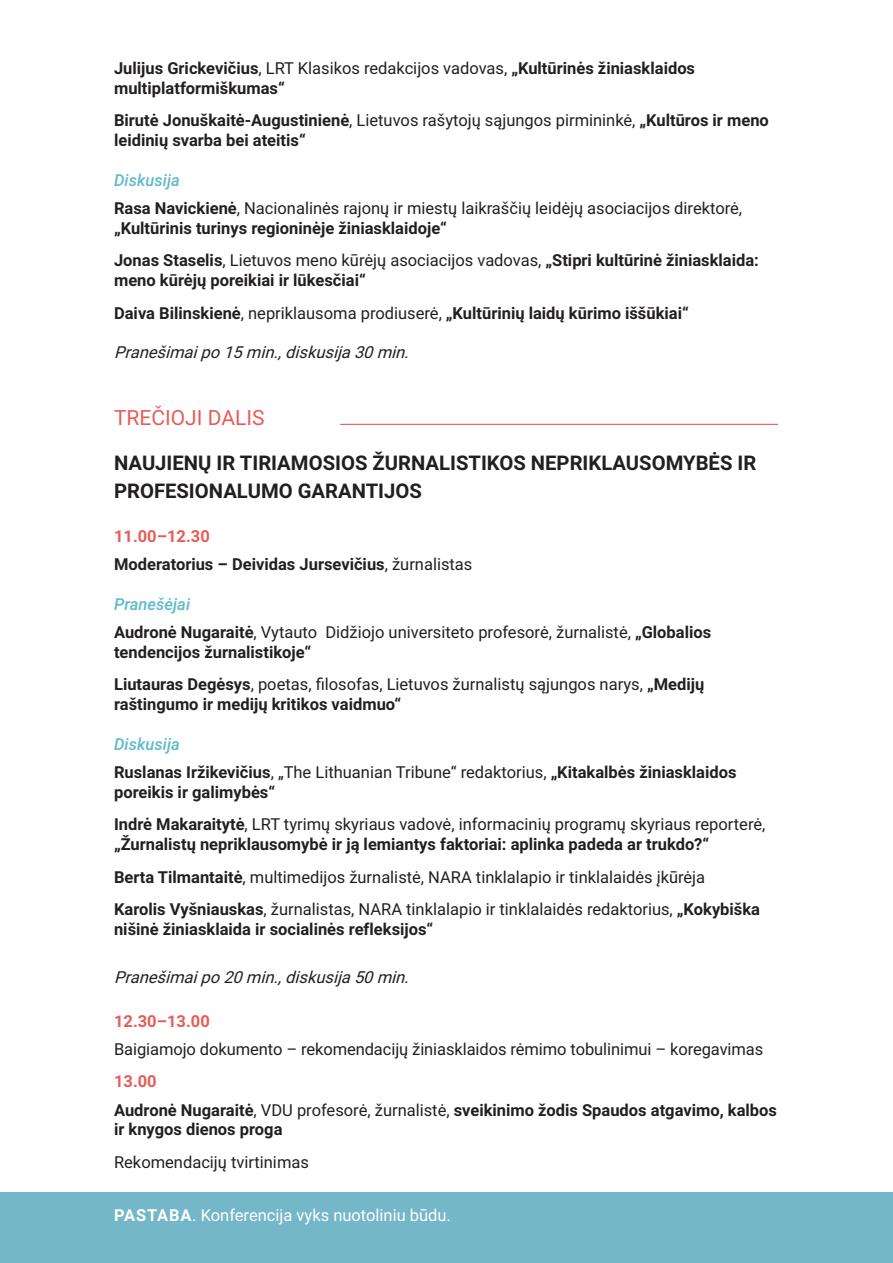
<style>
.page{position:relative;width:893px;height:1263px;background:#fff}
.page>*{position:absolute;margin:0;border:0;box-sizing:border-box;transform-origin:0 0}
.t1{font:21px "Roboto";color:#e65d58}
.t2{font:700 20.25px/28.5px "Roboto";color:#231f20}
.t3{font:700 16.5px/32.5px "Roboto";color:#231f20}
.t4{font:16.5px/28.3px "Roboto";color:#231f20}
.t5{font:italic 16.5px "Roboto";color:#231f20}
.t6{font:16.5px "Roboto";color:#fff}
.t7{font:700 16.5px "Roboto";color:#e65d58}
.s1{font-weight:400}
.s2{font-weight:500;font-style:italic;color:#5ebacb}
.s3{font-weight:700}
.s4{color:#e65d58}
</style>
<div class="page">
<div style="left:0;top:1193px;width:893px;height:70px;background:#74b7c8"></div>
<hr style="left:340px;top:424px;width:438px;height:1px;background:#e65d58">
<p class="t3" style="left:114px;top:58px;width:583px;line-height:19.8px">Julijus Grickevičius<span class="s1">, LRT Klasikos redakcijos vadovas,</span> „Kultūrinės žiniasklaidos multiplatformiškumas“</p>
<p class="t3" style="left:114px;top:110px;width:656px;line-height:19.8px">Birutė Jonuškaitė-Augustinienė<span class="s1">, Lietuvos rašytojų sąjungos pirmininkė,</span> „Kultūros ir meno leidinių svarba bei ateitis“</p>
<p class="t4" style="left:114px;top:165px;width:630px"><span class="s2">Diskusija<br></span><span class="s3">Rasa Navickienė</span>, Nacionalinės rajonų ir miestų laikraščių leidėjų asociacijos direktorė,</p>
<p class="t3" style="left:114px;top:211px;width:646px">„Kultūrinis turinys regioninėje žiniasklaidoje“<br>Jonas Staselis<span class="s1">, Lietuvos meno kūrėjų asociacijos vadovas,</span> „Stipri kultūrinė žiniasklaida:</p>
<p class="t3" style="left:114px;top:263px;width:576px">meno kūrėjų poreikiai ir lūkesčiai“<br>Daiva Bilinskienė<span class="s1">, nepriklausoma prodiuserė,</span> „Kultūrinių laidų kūrimo iššūkiai“</p>
<p class="t5" style="left:114px;top:340px;width:302px">Pranešimaipo15min.,diskusija30min.</p>
<p class="t1" style="left:114px;top:403px;width:152px">TREČIOJI DALIS</p>
<p class="t2" style="left:114px;top:448px;width:644px">NAUJIENŲ IR TIRIAMOSIOS ŽURNALISTIKOS NEPRIKLAUSOMYBĖS IR<br>PROFESIONALUMO GARANTIJOS</p>
<p class="t3" style="left:114px;top:521px;width:360px;line-height:28.3px"><span class="s4">11.00–12.30<br></span>Moderatorius – Deividas Jursevičius<span class="s1">, žurnalistas</span></p>
<p class="t4" style="left:114px;top:589px;width:599px"><span class="s2">Pranešėjai<br></span><span class="s3">Audronė Nugaraitė</span>, Vytauto Didžiojo universiteto profesorė, žurnalistė, <span class="s3">„Globalios</span></p>
<p class="t4" style="left:114px;top:635px;width:592px;line-height:32.5px"><span class="s3">tendencijos žurnalistikoje“<br>Liutauras Degėsys</span>, poetas, filosofas, Lietuvos žurnalistų sąjungos narys, <span class="s3">„Medijų</span></p>
<p class="t3" style="left:114px;top:687px;width:289px">raštingumo ir medijų kritikos vaidmuo“</p>
<p class="t3" style="left:114px;top:729px;width:624px;line-height:28.3px"><span class="s2">Diskusija<br></span>Ruslanas Iržikevičius<span class="s1">, „The Lithuanian Tribune“ redaktorius,</span> „Kitakalbės žiniasklaidos</p>
<p class="t4" style="left:114px;top:775px;width:653px;line-height:32.5px"><span class="s3">poreikis ir galimybės“<br>Indrė Makaraitytė</span>, LRT tyrimų skyriaus vadovė, informacinių programų skyriaus reporterė,</p>
<p class="t3" style="left:114px;top:827px;width:647px">„Žurnalistų nepriklausomybė ir ją lemiantys faktoriai: aplinka padeda ar trukdo?“<br>Berta Tilmantaitė<span class="s1">, multimedijos žurnalistė, NARA tinklalapio ir tinklalaidės įkūrėja<br></span>Karolis Vyšniauskas<span class="s1">, žurnalistas, NARA tinklalapio ir tinklalaidės redaktorius,</span> „Kokybiška</p>
<p class="t3" style="left:114px;top:912px;width:321px">nišinė žiniasklaida ir socialinės refleksijos“</p>
<p class="t5" style="left:114px;top:965px;width:302px">Pranešimaipo20min.,diskusija50min.</p>
<p class="t7" style="left:114px;top:1009px;width:97px">12.30–13.00</p>
<p class="t4" style="left:114px;top:1034px;width:651px">Baigiamojo dokumento – rekomendacijų žiniasklaidos rėmimo tobulinimui – koregavimas</p>
<p class="t3" style="left:114px;top:1067px;width:664px;line-height:28.3px"><span class="s4">13.00<br></span>Audronė Nugaraitė<span class="s1">, VDU profesorė, žurnalistė,</span> sveikinimo žodis Spaudos atgavimo, kalbos</p>
<p class="t3" style="left:114px;top:1113px;width:170px">ir knygos dienos proga</p>
<p class="t4" style="left:114px;top:1147px;width:196px">Rekomendacijų tvirtinimas</p>
<p class="t6" style="left:114px;top:1203px;width:338px"><span class="s3">PASTABA</span>. Konferencija vyks nuotoliniu būdu.</p>
</div>
